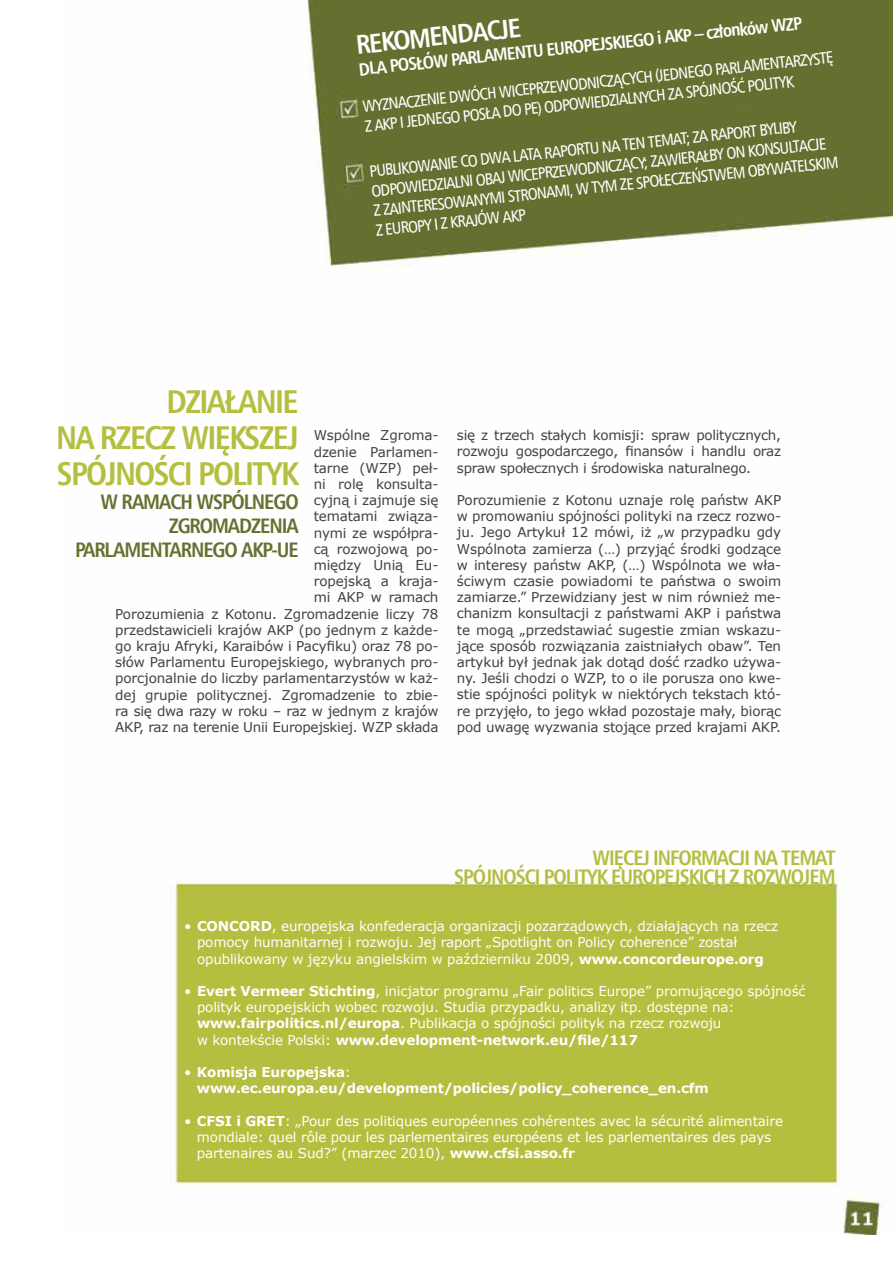
<style>
.page{position:relative;width:893px;height:1263px;background:#fff}
.page>*{position:absolute;margin:0;border:0;box-sizing:border-box;transform-origin:0 0}
.t1{font:700 33px/36px "Humnst 777 Cn EU";letter-spacing:-.05em;color:#b5bf3f;text-align:justify}
.t2{font:700 27px "Humnst 777 Cn EU";color:#fff}
.t3{font:700 21px/19.5px "Humnst 777 Cn EU";letter-spacing:-.05em;color:#b4bd3f;text-align:right}
.t4{font:700 21px/24px "Humnst 777 Cn EU";letter-spacing:-.05em;color:#667030;text-align:right}
.t5{font:700 18px "Humnst 777 Cn EU";color:#fff}
.t6{font:16.5px/19.8px "Humnst 777 Cn EU";color:#fff}
.t7{font:13.5px/16.2px "Verdana";letter-spacing:-.01em;color:#414042;text-align:justify}
.t8{font:13.5px/16.2px "Verdana";letter-spacing:-.01em;color:#fff}
.t9{font:700 13.5px/16.2px "Verdana";letter-spacing:-.01em;color:#fff}
.s1{font-weight:700}
.s2{font-weight:400}
</style>
<div class="page">
<img style="left:170px;top:0;width:723px;height:1235px">
<h3 class="t5" style="left:358px;top:58px;width:447px;rotate:-6deg">DLA POSŁÓW PARLAMENTU EUROPEJSKIEGO i AKP – członków WZP</h3>
<h2 class="t2" style="left:354px;top:28px;width:167px;rotate:-6deg">REKOMENDACJE</h2>
<p class="t6" style="left:362px;top:97px;width:475px;rotate:-6deg">WYZNACZENIE DWÓCH WICEPRZEWODNICZĄCYCH (JEDNEGO PARLAMENTARZYSTĘ<br>Z AKP I JEDNEGO POSŁA DO PE) ODPOWIEDZIALNYCH ZA SPÓJNOŚĆ POLITYK</p>
<p class="t6" style="left:368px;top:161px;width:469px;rotate:-6deg">PUBLIKOWANIE CO DWA LATA RAPORTU NA TEN TEMAT; ZA RAPORT BYLIBY ODPOWIEDZIALNI OBAJ WICEPRZEWODNICZĄCY; ZAWIERAŁBY ON KONSULTACJE Z ZAINTERESOWANYMI STRONAMI, W TYM ZE SPOŁECZEŃSTWEM OBYWATELSKIM Z EUROPY I Z KRAJÓW AKP</p>
<h1 class="t1" style="left:56px;top:383px;width:244px;text-indent:110px">DZIAŁANIE NA RZECZ WIĘKSZEJ SPÓJNOŚCI POLITYK</h1>
<h3 class="t4" style="left:75px;top:489px;width:225px">W RAMACH WSPÓLNEGO<br>ZGROMADZENIA<br>PARLAMENTARNEGO AKP-UE</h3>
<p class="t7" style="left:115px;top:427px;width:325px;text-align:right">Wspólne Zgroma-<br>dzenie Parlamen-<br>tarne (WZP) peł-<br>ni rolę konsulta-<br>cyjną i zajmuje się<br>tematami związa-<br>nymi ze współpra-<br>cą rozwojową po-<br>między Unią Eu-<br>ropejską a kraja-<br>mi AKP w ramach<br>Porozumienia z Kotonu. Zgromadzenie liczy 78 przedstawicieli krajów AKP (po jednym z każde&shy;go kraju Afryki, Karaibów i Pacyfiku) oraz 78 po&shy;słów Parlamentu Europejskiego, wybranych pro&shy;porcjonalnie do liczby parlamentarzystów w każ&shy;dej grupie politycznej. Zgromadzenie to zbie&shy;ra się dwa razy w roku – raz w jednym z krajów<br>AKP, raz na terenie Unii Europejskiej. WZP składa</p>
<p class="t7" style="left:457px;top:427px;width:326px">się z trzech stałych komisji: spraw politycznych, rozwoju gospodarczego, finansów i handlu oraz spraw społecznych i środowiska naturalnego.</p>
<p class="t7" style="left:457px;top:492px;width:326px">Porozumienie z Kotonu uznaje rolę państw AKP w promowaniu spójności polityki na rzecz rozwo&shy;ju. Jego Artykuł 12 mówi, iż „w przypadku gdy Wspólnota zamierza (…) przyjąć środki godzące w interesy państw AKP, (…) Wspólnota we wła&shy;ściwym czasie powiadomi te państwa o swoim zamiarze.” Przewidziany jest w nim również me&shy;chanizm konsultacji z państwami AKP i państwa te mogą „przedstawiać sugestie zmian wskazu&shy;jące sposób rozwiązania zaistniałych obaw”. Ten artykuł był jednak jak dotąd dość rzadko używa&shy;ny. Jeśli chodzi o WZP, to o ile porusza ono kwe&shy;stie spójności polityk w niektórych tekstach któ&shy;re przyjęło, to jego wkład pozostaje mały, biorąc pod uwagę wyzwania stojące przed krajami AKP.</p>
<h3 class="t3" style="left:454px;top:848px;width:383px">WIĘCEJ INFORMACJI NA TEMAT<br>SPÓJNOŚCI POLITYK EUROPEJSKICH Z ROZWOJEM</h3>
<p class="t8" style="left:197px;top:918px;width:583px;text-indent:-13px">• <span class="s1">CONCORD</span>, europejska konfederacja organizacji pozarządowych, działających na rzecz pomocy humanitarnej i rozwoju. Jej raport „Spotlight on Policy coherence” został opublikowany w języku angielskim w październiku 2009, <span class="s1">www.concordeurope.org</span></p>
<p class="t8" style="left:197px;top:982px;width:610px;text-indent:-13px">• <span class="s1">Evert Vermeer Stichting</span>, inicjator programu „Fair politics Europe” promującego spójność polityk europejskich wobec rozwoju. Studia przypadku, analizy itp. dostępne na: <span class="s1">www.fairpolitics.nl/europa</span>. Publikacja o spójności polityk na rzecz rozwoju<br>w kontekście Polski: <span class="s1">www.development-network.eu/file/117</span></p>
<p class="t9" style="left:197px;top:1064px;width:513px;text-indent:-13px"><span class="s2">•</span> Komisja Europejska<span class="s2">: </span>www.ec.europa.eu/development/policies/policy_coherence_en.cfm</p>
<p class="t8" style="left:197px;top:1112px;width:588px;text-indent:-13px">• <span class="s1">CFSI i GRET</span>: „Pour des politiques européennes cohérentes avec la sécurité alimentaire mondiale: quel rôle pour les parlementaires européens et les parlementaires des pays partenaires au Sud?” (marzec 2010), <span class="s1">www.cfsi.asso.fr</span></p>
</div>
